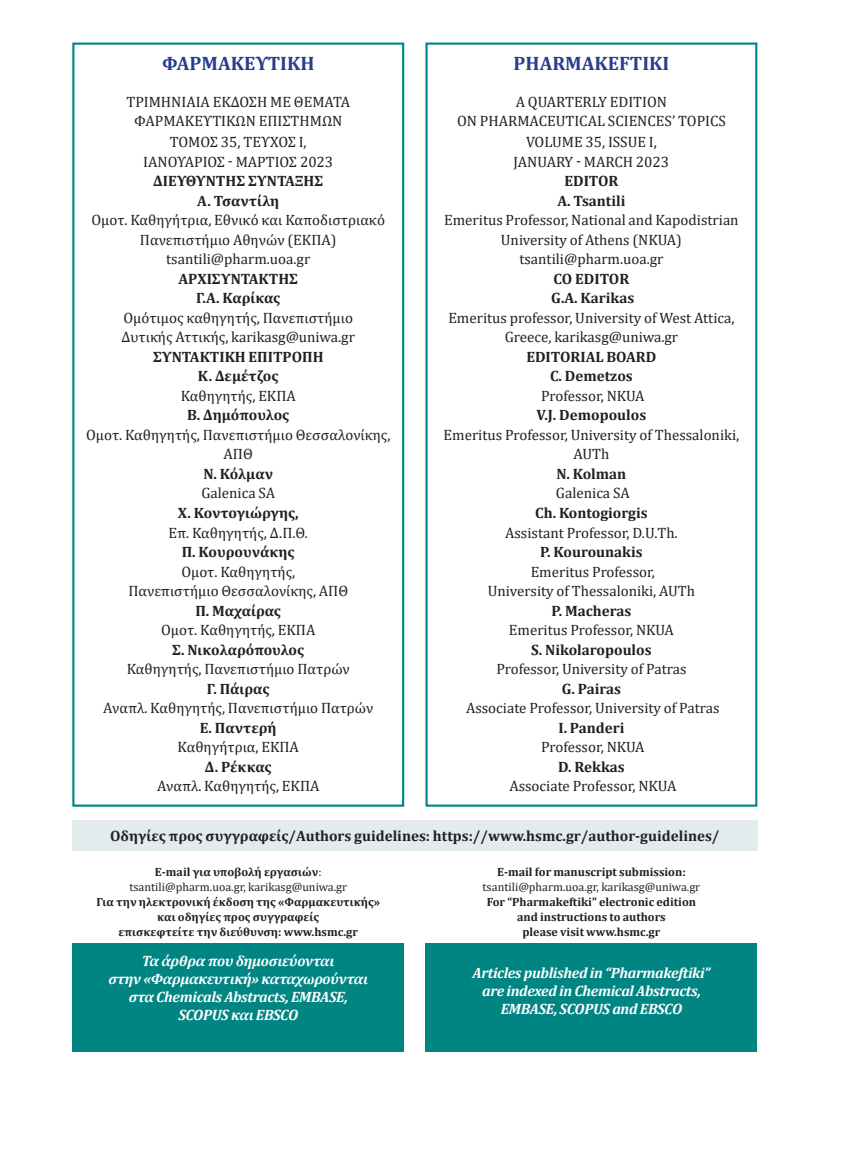
<style>
.page{position:relative;width:851px;height:1149px;background:#fff}
.page>*{position:absolute;margin:0;border:0;box-sizing:border-box;transform-origin:0 0}
.TITLOS{font:700 19.5px "Cambria";color:#253f8e}
.TEXT_new{font:15px/19.5px "Cambria";color:#231f20;text-align:center}
.TEXT_new-2{font:italic 700 15px/18px "Cambria";letter-spacing:-.02em;color:#fff;text-align:center}
.TEXT_new-3{font:700 15px "Cambria";color:#231f20}
.TITLOS-2{font:15px/18.8px "Cambria";color:#231f20;text-align:center}
.REFERENCES{font:700 15px "Cambria";color:#231f20}
.TEXT_new-4{font:700 12px/15px "Cambria";color:#231f20;text-align:center}
.TEXT_new-5{font:12px/15px "Cambria";color:#231f20;text-align:center}
.s1{font-weight:700}
</style>
<div class="page">
<div style="left:72px;top:943px;width:332px;height:108px;background:#008583"></div>
<div style="left:425px;top:943px;width:332px;height:108px;background:#008583"></div>
<div style="left:72px;top:43px;width:332px;height:763px;border:2px solid #008583"></div>
<div style="left:425px;top:43px;width:332px;height:763px;border:2px solid #008583"></div>
<div style="left:72px;top:820px;width:685px;height:30px;background:#e2eced"></div>
<hr style="left:850px;top:984px;width:1px;height:164px;background:#e2eced">
<p class="TITLOS" style="left:162px;top:49px;width:154px">ΦΑΡΜΑΚΕΥΤΙΚΗ</p>
<p class="TITLOS-2" style="left:126px;top:92px;width:225px">ΤΡΙΜΗΝΙΑΊΑ ΈΚΔΟΣΗ ΜΕ ΘΈΜΑΤΑ<br>ΦΑΡΜΑΚΕΥΤΙΚΏΝ ΕΠΙΣΤΗΜΏΝ</p>
<p class="TEXT_new" style="left:143px;top:132px;width:191px">ΤΌΜΟΣ 35, ΤΕΎΧΟΣ I,<br>ΙΑΝΟΥΑΡΙΟΣ - ΜΑΡΤΙΟΣ 2023</p>
<p class="TEXT_new" style="left:91px;top:171px;width:295px"><span class="s1">ΔΙΕΥΘΥΝΤΉΣ ΣΎΝΤΑΞΗΣ<br>Α. Τσαντίλη<br></span>Ομοτ. Καθηγήτρια, Εθνικό και Καποδιστριακό<br>Πανεπιστήμιο Αθηνών (ΕΚΠΑ) tsantili@pharm.uoa.gr</p>
<p class="TEXT_new" style="left:122px;top:269px;width:235px"><span class="s1">ΑΡΧΙΣΥΝΤΆΚΤΗΣ<br>Γ.Α. Καρίκας<br></span>Ομότιμος καθηγητής, Πανεπιστήμιο<br>Δυτικής Αττικής, karikasg@uniwa.gr</p>
<p class="TEXT_new-3" style="left:153px;top:346px;width:172px">ΣΥΝΤΑΚΤΙΚΗ ΕΠΙΤΡΟΠΗ</p>
<p class="TEXT_new" style="left:181px;top:366px;width:117px"><span class="s1">Κ. Δεμέτζος<br></span>Καθηγητής, ΕΚΠΑ</p>
<p class="TEXT_new" style="left:86px;top:405px;width:306px"><span class="s1">Β. Δημόπουλος<br></span>Ομοτ. Καθηγητής, Πανεπιστήμιο Θεσσαλονίκης,<br>ΑΠΘ</p>
<p class="TEXT_new" style="left:201px;top:464px;width:75px;text-align:left"><span class="s1">Ν. Κόλμαν<br></span>Galenica SA</p>
<p class="TEXT_new-3" style="left:178px;top:502px;width:122px">Χ. Κοντογιώργης,</p>
<p class="TEXT_new" style="left:168px;top:522px;width:141px">Επ. Καθηγητής, Δ.Π.Θ.</p>
<p class="TEXT_new" style="left:128px;top:542px;width:221px"><span class="s1">Π. Κουρουνάκης<br></span>Ομοτ. Καθηγητής,<br>Πανεπιστήμιο Θεσσαλονίκης, ΑΠΘ</p>
<p class="TEXT_new-3" style="left:195px;top:599px;width:87px">Π. Μαχαίρας</p>
<p class="TEXT_new" style="left:161px;top:620px;width:156px">Ομοτ. Καθηγητής, ΕΚΠΑ</p>
<p class="TEXT_new" style="left:127px;top:639px;width:224px"><span class="s1">Σ. Νικολαρόπουλος<br></span>Καθηγητής, Πανεπιστήμιο Πατρών</p>
<p class="TEXT_new-3" style="left:207px;top:677px;width:64px">Γ. Πάιρας</p>
<p class="TEXT_new" style="left:103px;top:698px;width:272px">Αναπλ. Καθηγητής, Πανεπιστήμιο Πατρών</p>
<p class="TEXT_new-3" style="left:200px;top:716px;width:78px">Ε. Παντερή</p>
<p class="TEXT_new" style="left:177px;top:737px;width:123px">Καθηγήτρια, ΕΚΠΑ</p>
<p class="TEXT_new" style="left:157px;top:756px;width:164px"><span class="s1">Δ. Ρέκκας<br></span>Αναπλ. Καθηγητής, ΕΚΠΑ</p>
<p class="TITLOS" style="left:513px;top:49px;width:157px">PHARMAKEFTIKI</p>
<p class="TITLOS-2" style="left:457px;top:92px;width:270px">A QUARTERLY EDITION<br>ON PHARMACEUTICAL SCIENCES’ TOPICS</p>
<p class="TEXT_new" style="left:513px;top:132px;width:157px">VOLUME 35, ISSUE I,<br>JANUARY - MARCH 2023</p>
<p class="TEXT_new" style="left:444px;top:171px;width:296px"><span class="s1">EDITOR<br>A. Tsantili<br></span>Emeritus Professor, National and Kapodistrian<br>University of Athens (NKUA) tsantili@pharm.uoa.gr</p>
<p class="TEXT_new" style="left:448px;top:269px;width:287px"><span class="s1">CO EDITOR<br>G.A. Karikas<br></span>Emeritus professor, University of West Attica,<br>Greece, karikasg@uniwa.gr</p>
<p class="TEXT_new-3" style="left:526px;top:346px;width:132px">EDITORIAL BOARD</p>
<p class="TEXT_new-3" style="left:550px;top:365px;width:84px">C. Demetzos</p>
<p class="TEXT_new" style="left:541px;top:386px;width:105px">Professor, NKUA</p>
<p class="TEXT_new" style="left:443px;top:405px;width:297px"><span class="s1">V.J. Demopoulos<br></span>Emeritus Professor, University of Thessaloniki,<br>AUTh</p>
<p class="TEXT_new-3" style="left:556px;top:463px;width:71px">N. Kolman</p>
<p class="TEXT_new" style="left:556px;top:483px;width:75px">Galenica SA</p>
<p class="TEXT_new-3" style="left:535px;top:502px;width:114px">Ch. Kontogiorgis</p>
<p class="TEXT_new" style="left:505px;top:522px;width:174px">Assistant Professor, D.U.Th.</p>
<p class="TEXT_new-3" style="left:540px;top:541px;width:104px">P. Kourounakis</p>
<p class="TEXT_new" style="left:487px;top:561px;width:209px">Emeritus Professor,<br>University of Thessaloniki, AUTh</p>
<p class="TEXT_new-3" style="left:551px;top:599px;width:81px">P. Macheras</p>
<p class="TEXT_new" style="left:509px;top:620px;width:166px">Emeritus Professor, NKUA</p>
<p class="TEXT_new-3" style="left:531px;top:638px;width:122px">S. Nikolaropoulos</p>
<p class="TEXT_new" style="left:496px;top:659px;width:192px">Professor, University of Patras</p>
<p class="TEXT_new-3" style="left:561px;top:677px;width:61px">G. Pairas</p>
<p class="TEXT_new" style="left:466px;top:698px;width:255px">Associate Professor, University of Patras</p>
<p class="TEXT_new-3" style="left:558px;top:716px;width:68px">I. Panderi</p>
<p class="TEXT_new" style="left:541px;top:737px;width:105px">Professor, NKUA</p>
<p class="TEXT_new-3" style="left:558px;top:755px;width:68px">D. Rekkas</p>
<p class="TEXT_new" style="left:509px;top:776px;width:168px">Associate Professor, NKUA</p>
<p class="REFERENCES" style="left:110px;top:825px;width:611px">Οδηγίες προς συγγραφείς/Authors guidelines: https://www.hsmc.gr/author-guidelines/</p>
<p class="TEXT_new-5" style="left:129px;top:863px;width:219px"><span class="s1">E-mail για υποβολή εργασιών</span>: tsantili@pharm.uoa.gr, karikasg@uniwa.gr</p>
<p class="TEXT_new-4" style="left:96px;top:893px;width:285px">Για την ηλεκτρονική έκδοση της «Φαρμακευτικής» και οδηγίες προς συγγραφείς<br>επισκεφτείτε την διεύθυνση: www.hsmc.gr</p>
<p class="TEXT_new-2" style="left:108px;top:950px;width:261px">Τα άρθρα που δημοσιεύονται<br>στην «Φαρμακευτική» καταχωρούνται στα Chemicals Abstracts, EMBASE,<br>SCOPUS και EBSCO</p>
<p class="TEXT_new-5" style="left:482px;top:863px;width:219px"><span class="s1">E-mail for manuscript submission: </span>tsantili@pharm.uoa.gr, karikasg@uniwa.gr</p>
<p class="TEXT_new-4" style="left:486px;top:893px;width:211px">For “Pharmakeftiki” electronic edition and instructions to authors<br>please visit www.hsmc.gr</p>
<p class="TEXT_new-2" style="left:472px;top:962px;width:239px">Articles published in “Pharmakeftiki” are indexed in Chemical Abstracts,<br>EMBASE, SCOPUS and EBSCO</p>
</div>
